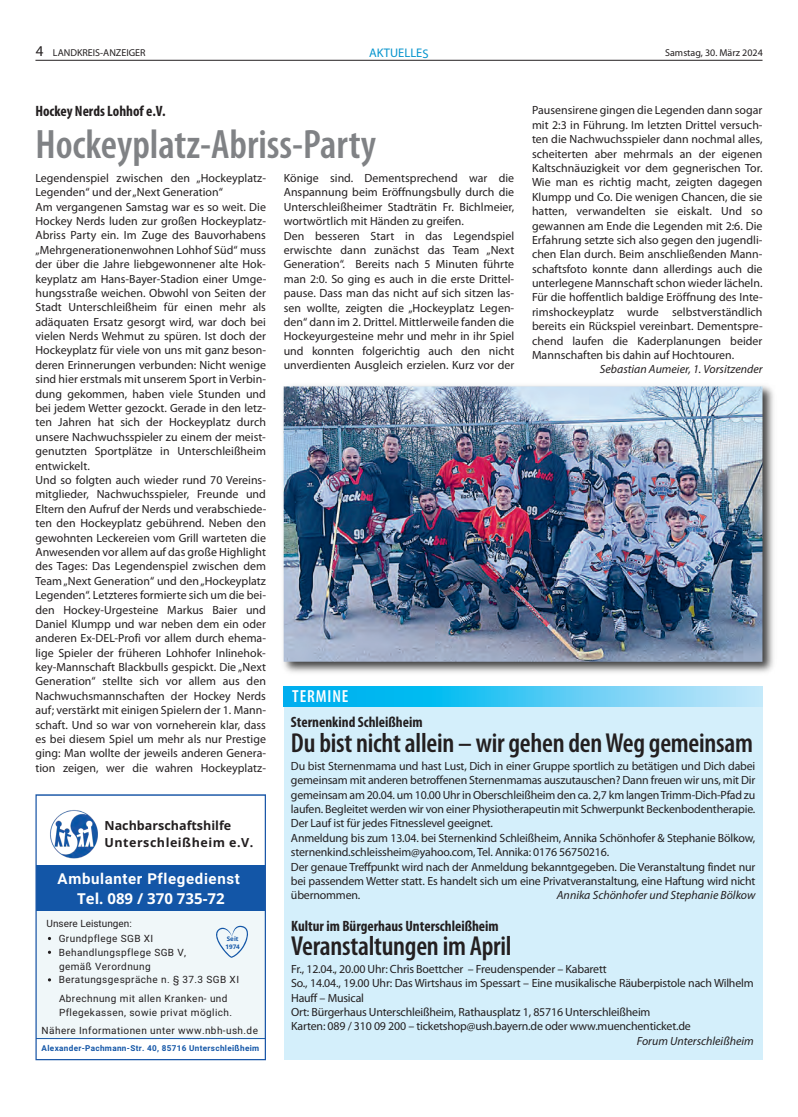
<style>
.page{position:relative;width:798px;height:1117px;background:#fff}
.page>*{position:absolute;margin:0;border:0;box-sizing:border-box;transform-origin:0 0}
.t1{font:600 condensed 41.25px "Myriad Pro";color:#808285}
.t2{font:600 condensed 27.5px "Myriad Pro";letter-spacing:-.01em;color:#231f20}
.t3{font:600 condensed 17.5px "Myriad Pro";letter-spacing:.05em;color:#fff}
.t4{font:700 condensed 15px "Myriad Pro";color:#231f20}
.t5{font:700 15px "Roboto";letter-spacing:.04em;color:#fff}
.t6{font:700 15px "Open Sans";color:#fff}
.t7{font:700 12.5px/17.1px "Open Sans";color:#231f20}
.t8{font:12.5px "Myriad Pro";color:#0694cd}
.t9{font:11.88px/14.4px "Myriad Pro";letter-spacing:-.015em;color:#231f20;text-align:justify}
.t10{font:italic 11.88px "Myriad Pro";color:#231f20}
.t11{font:11.88px/14.4px "Myriad Pro";letter-spacing:.005em;color:#231f20}
.t12{font:10px/13.8px "Roboto";letter-spacing:.04em;color:#231f20}
.t13{font:10px "Myriad Pro";color:#231f20}
.t14{font:10px "Roboto";color:#231f20}
.t15{font:700 8.12px "Roboto";letter-spacing:.04em;color:#1356a7}
.t16{font:700 6.25px/8.4px "Open Sans";color:#1356a7}
.s1{font-size:15px}
</style>
<div class="page">
<hr style="left:35px;top:60px;width:727px;height:1px;background:#231f20">
<div style="left:283px;top:697px;width:479px;height:362px;background:#d4effb"></div>
<svg style="left:283px;top:686px;width:479px;height:20px"></svg>
<div style="left:37px;top:864px;width:227px;height:46px;background:#1356a7"></div>
<div style="left:37px;top:910px;width:227px;height:127px;background:#f0f7f9"></div>
<img style="left:50px;top:810px;width:48px;height:49px">
<svg style="left:216px;top:925px;width:32px;height:32px"></svg>
<hr style="left:37px;top:1037px;width:227px;height:1px;background:#1356a7">
<div style="left:35px;top:794px;width:231px;height:265px;border:1px solid #1c58a8"></div>
<img style="left:283px;top:385px;width:491px;height:288px">
<img style="left:283px;top:386px;width:479px;height:275px">
<p class="t13" style="left:36px;top:49px;width:111px"><span class="s1">4</span> LANDKREIS-ANZEIGER</p>
<p class="t8" style="left:369px;top:49px;width:61px">AKTUELLES</p>
<p class="t13" style="left:665px;top:49px;width:99px">Samstag, 30. März 2024</p>
<p class="t9" style="left:531px;top:104px;width:232px">Pausensirene gingen die Legenden dann sogar mit 2:3 in Führung. Im letzten Drittel versuch&shy;ten die Nachwuchsspieler dann nochmal alles, scheiterten aber mehrmals an der eigenen Kaltschnäuzigkeit vor dem gegnerischen Tor.<br>Wie man es richtig macht, zeigten dagegen Klumpp und Co. Die wenigen Chancen, die sie hatten, verwandelten sie eiskalt. Und so gewannen am Ende die Legenden mit 2:6. Die Erfahrung setzte sich also gegen den jugendli&shy;chen Elan durch. Beim anschließenden Mann&shy;schaftsfoto konnte dann allerdings auch die unterlegene Mannschaft schon wieder lächeln.</p>
<p class="t9" style="left:532px;top:291px;width:232px">Für die hoffentlich baldige Eröffnung des Inte&shy;rimshockeyplatz wurde selbstverständlich bereits ein Rückspiel vereinbart. Dementspre&shy;chend laufen die Kaderplanungen beider Mannschaften bis dahin auf Hochtouren.</p>
<p class="t10" style="left:599px;top:365px;width:164px">Sebastian Aumeier, 1. Vorsitzender</p>
<p class="t4" style="left:35px;top:106px;width:131px">Hockey Nerds Lohhof e.V.</p>
<p class="t1" style="left:35px;top:129px;width:342px">Hockeyplatz-Abriss-Party</p>
<p class="t11" style="left:35px;top:171px;width:232px">Legendenspiel zwischen den „Hockeyplatz-<br>Legenden“ und der „Next Generation“</p>
<p class="t9" style="left:35px;top:200px;width:232px">Am vergangenen Samstag war es so weit. Die Hockey Nerds luden zur großen Hockeyplatz-Abriss Party ein. Im Zuge des Bauvorhabens „Mehrgenerationenwohnen Lohhof Süd“ muss der über die Jahre liebgewonnener alte Hok&shy;keyplatz am Hans-Bayer-Stadion einer Umge&shy;hungsstraße weichen. Obwohl von Seiten der Stadt Unterschleißheim für einen mehr als adäquaten Ersatz gesorgt wird, war doch bei vielen Nerds Wehmut zu spüren. Ist doch der Hockeyplatz für viele von uns mit ganz beson&shy;deren Erinnerungen verbunden: Nicht wenige sind hier erstmals mit unserem Sport in Verbin&shy;dung gekommen, haben viele Stunden und bei jedem Wetter gezockt. Gerade in den letz&shy;ten Jahren hat sich der Hockeyplatz durch unsere Nachwuchsspieler zu einem der meist&shy;genutzten Sportplätze in Unterschleißheim entwickelt.</p>
<p class="t9" style="left:35px;top:473px;width:232px">Und so folgten auch wieder rund 70 Vereins&shy;mitglieder, Nachwuchsspieler, Freunde und Eltern den Aufruf der Nerds und verabschiede&shy;ten den Hockeyplatz gebührend. Neben den gewohnten Leckereien vom Grill warteten die Anwesenden vor allem auf das große Highlight des Tages: Das Legendenspiel zwischen dem Team „Next Generation“ und den „Hockeyplatz Legenden“. Letzteres formierte sich um die bei&shy;den Hockey-Urgesteine Markus Baier und Daniel Klumpp und war neben dem ein oder anderen Ex-DEL-Profi vor allem durch ehema&shy;lige Spieler der früheren Lohhofer Inlinehok&shy;key-Mannschaft Blackbulls gespickt. Die „Next Generation“ stellte sich vor allem aus den Nachwuchsmannschaften der Hockey Nerds auf; verstärkt mit einigen Spielern der 1. Mann&shy;schaft. Und so war von vorneherein klar, dass es bei diesem Spiel um mehr als nur Prestige ging: Man wollte der jeweils anderen Genera&shy;tion zeigen, wer die wahren Hockeyplatz-</p>
<p class="t9" style="left:283px;top:172px;width:232px">Könige sind. Dementsprechend war die Anspannung beim Eröffnungsbully durch die Unterschleißheimer Stadträtin Fr. Bichlmeier, wortwörtlich mit Händen zu greifen.</p>
<p class="t9" style="left:283px;top:229px;width:232px">Den besseren Start in das Legendspiel erwischte dann zunächst das Team „Next Generation“. Bereits nach 5 Minuten führte man 2:0. So ging es auch in die erste Drittel&shy;pause. Dass man das nicht auf sich sitzen las&shy;sen wollte, zeigten die „Hockeyplatz Legen&shy;den“ dann im 2. Drittel. Mittlerweile fanden die Hockeyurgesteine mehr und mehr in ihr Spiel und konnten folgerichtig auch den nicht unverdienten Ausgleich erzielen. Kurz vor der</p>
<p class="t3" style="left:292px;top:689px;width:58px">TERMINE</p>
<p class="t4" style="left:291px;top:716px;width:133px">Sternenkind Schleißheim</p>
<p class="t2" style="left:291px;top:732px;width:463px">Du bist nicht allein – wir gehen den Weg gemeinsam</p>
<p class="t9" style="left:291px;top:759px;width:466px">Du bist Sternenmama und hast Lust, Dich in einer Gruppe sportlich zu betätigen und Dich dabei gemeinsam mit anderen betroffenen Sternenmamas auszutauschen? Dann freuen wir uns, mit Dir gemeinsam am 20.04. um 10.00 Uhr in Oberschleißheim den ca. 2,7 km langen Trimm-Dich-Pfad zu laufen. Begleitet werden wir von einer Physiotherapeutin mit Schwerpunkt Beckenbodentherapie.<br>Der Lauf ist für jedes Fitnesslevel geeignet.</p>
<p class="t9" style="left:291px;top:831px;width:465px">Anmeldung bis zum 13.04. bei Sternenkind Schleißheim, Annika Schönhofer &amp; Stephanie Bölkow, sternenkind.schleissheim@yahoo.com, Tel. Annika: 0176 56750216.</p>
<p class="t9" style="left:291px;top:860px;width:466px">Der genaue Treffpunkt wird nach der Anmeldung bekanntgegeben. Die Veranstaltung findet nur bei passendem Wetter statt. Es handelt sich um eine Privatveranstaltung, eine Haftung wird nicht übernommen.</p>
<p class="t7" style="left:104px;top:818px;width:150px">Nachbarschaftshilfe<br>Unterschleißheim e.V.</p>
<p class="t5" style="left:58px;top:872px;width:183px">Ambulanter Pflegedienst</p>
<p class="t10" style="left:556px;top:890px;width:200px">Annika Schönhofer und Stephanie Bölkow</p>
<p class="t6" style="left:77px;top:892px;width:149px">Tel. 089 / 370 735-72</p>
<p class="t14" style="left:47px;top:918px;width:87px">Unsere Leistungen:</p>
<p class="t12" style="left:59px;top:932px;width:129px">Grundpflege SGB XI<br>Behandlungspflege SGB V,</p>
<p class="t12" style="left:59px;top:973px;width:182px">Beratungsgespräche n. § 37.3 SGB XI</p>
<p class="t16" style="left:225px;top:934px;width:16px">Seit<br>1974</p>
<p class="t12" style="left:59px;top:960px;width:93px">gemäß Verordnung</p>
<p class="t12" style="left:59px;top:992px;width:174px">Abrechnung mit allen Kranken- und<br>Pflegekassen, sowie privat möglich.</p>
<p class="t12" style="left:42px;top:1024px;width:218px">Nähere Informationen unter www.nbh-ush.de</p>
<p class="t15" style="left:42px;top:1044px;width:219px">Alexander-Pachmann-Str. 40, 85716 Unterschleißheim</p>
<p class="t4" style="left:291px;top:920px;width:209px">Kultur im Bürgerhaus Unterschleißheim</p>
<p class="t2" style="left:291px;top:935px;width:222px">Veranstaltungen im April</p>
<p class="t9" style="left:291px;top:962px;width:317px">Fr., 12.04., 20.00 Uhr: Chris Boettcher – Freudenspender – Kabarett</p>
<p class="t9" style="left:291px;top:976px;width:464px">So., 14.04., 19.00 Uhr: Das Wirtshaus im Spessart – Eine musikalische Räuberpistole nach Wilhelm<br>Hauff – Musical</p>
<p class="t9" style="left:291px;top:1005px;width:361px">Ort: Bürgerhaus Unterschleißheim, Rathausplatz 1, 85716 Unterschleißheim</p>
<p class="t9" style="left:291px;top:1019px;width:401px">Karten: 089 / 310 09 200 – ticketshop@ush.bayern.de oder www.muenchenticket.de</p>
<p class="t10" style="left:636px;top:1036px;width:118px">Forum Unterschleißheim</p>
</div>
